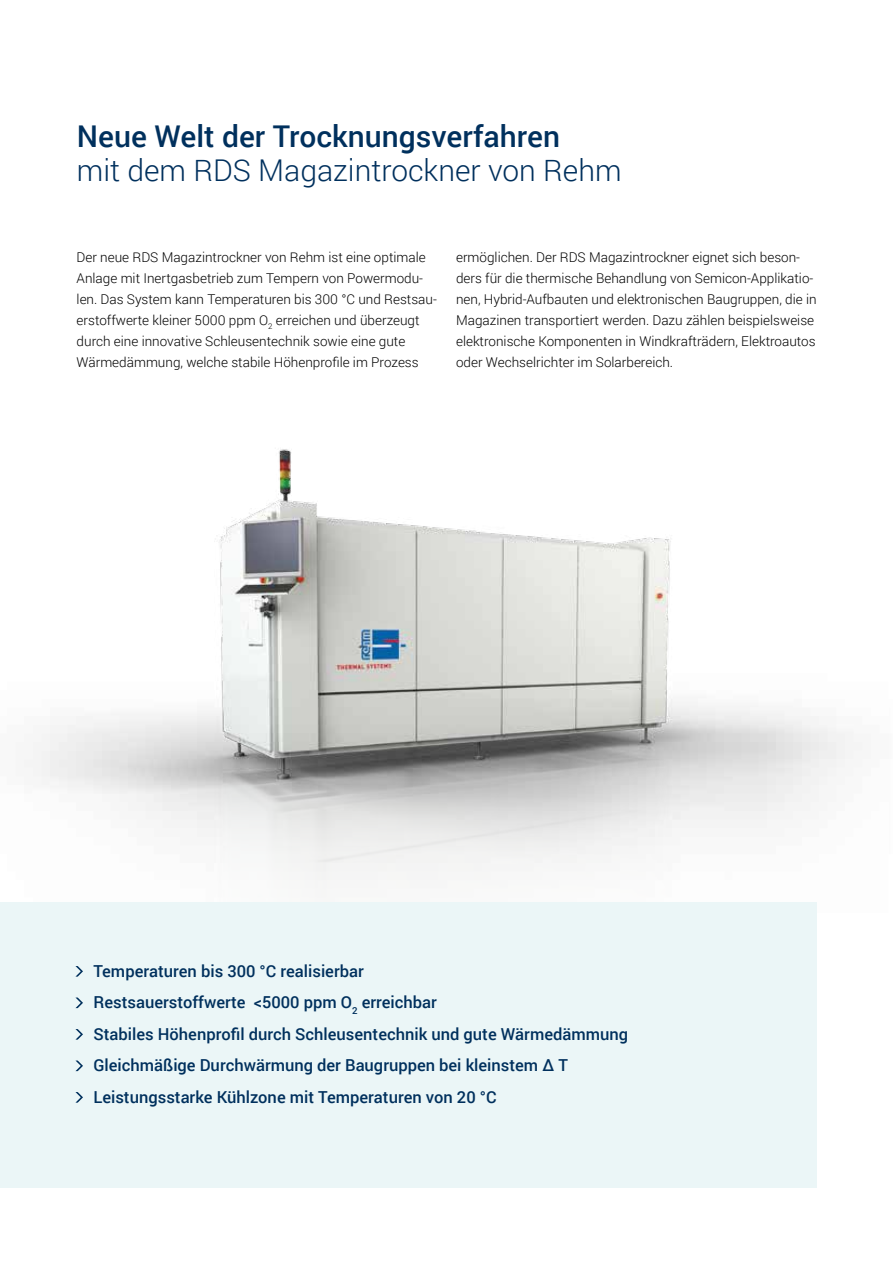
<style>
.page{position:relative;width:893px;height:1263px;background:#fff}
.page>*{position:absolute;margin:0;border:0;box-sizing:border-box;transform-origin:0 0}
.t1{font:300 30px "Roboto";color:#00305d}
.t2{font:500 30px "Roboto";color:#00305d}
.t3{font:500 16.5px/31.5px "Roboto";color:#00305d}
.t4{font:300 13.5px/21px "Roboto";color:#000}
</style>
<div class="page">
<img style="left:24px;top:449px;width:838px;height:464px">
<div style="left:0;top:902px;width:816px;height:285px;background:#ebf6f7"></div>
<svg style="left:75px;top:966px;width:8px;height:10px"></svg>
<svg style="left:75px;top:997px;width:8px;height:11px"></svg>
<svg style="left:75px;top:1029px;width:8px;height:10px"></svg>
<svg style="left:75px;top:1060px;width:8px;height:11px"></svg>
<svg style="left:75px;top:1092px;width:8px;height:10px"></svg>
<h1 class="t2" style="left:77px;top:116px;width:485px">Neue Welt der Trocknungsverfahren</h1>
<h1 class="t1" style="left:77px;top:150px;width:546px">mit dem RDS Magazintrockner von Rehm</h1>
<p class="t4" style="left:77px;top:246px;width:362px">Der neue RDS Magazintrockner von Rehm ist eine optimale Anlage mit Inertgasbetrieb zum Tempern von Powermodu&shy;len. Das System kann Temperaturen bis 300 °C und Restsau&shy;erstoffwerte kleiner 5000 ppm O<sub>2</sub> erreichen und überzeugt durch eine innovative Schleusentechnik sowie eine gute Wärmedämmung, welche stabile Höhenprofile im Prozess</p>
<p class="t4" style="left:456px;top:246px;width:362px">ermöglichen. Der RDS Magazintrockner eignet sich beson&shy;ders für die thermische Behandlung von Semicon-Applikatio&shy;nen, Hybrid-Aufbauten und elektronischen Baugruppen, die in Magazinen transportiert werden. Dazu zählen beispielsweise elektronische Komponenten in Windkrafträdern, Elektroautos oder Wechselrichter im Solarbereich.</p>
<p class="t3" style="left:93px;top:954px;width:536px">Temperaturen bis 300 °C realisierbar<br>Restsauerstoffwerte &lt;5000 ppm O<sub>2</sub> erreichbar<br>Stabiles Höhenprofil durch Schleusentechnik und gute Wärmedämmung Gleichmäßige Durchwärmung der Baugruppen bei kleinstem ∆ T Leistungsstarke Kühlzone mit Temperaturen von 20 °C</p>
</div>
